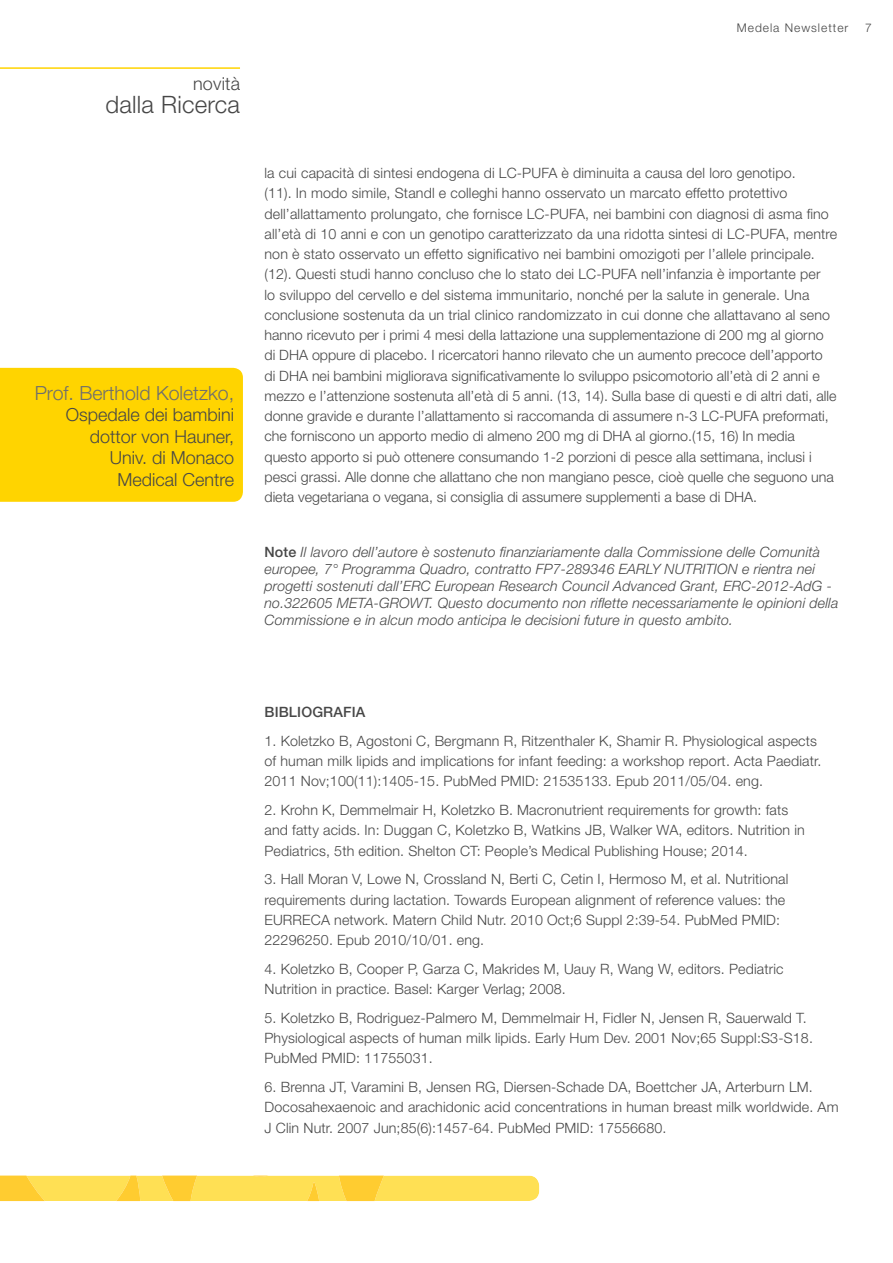
<style>
.page{position:relative;width:893px;height:1263px;background:#fff}
.page>*{position:absolute;margin:0;border:0;box-sizing:border-box;transform-origin:0 0}
.t1{font:300 24px "Helvetica Neue LT Std";letter-spacing:.01em;color:#474747}
.t2{font:300 19.5px "Helvetica Neue LT Std";color:#6e6e6e}
.t3{font:300 18px/21.6px "Helvetica Neue LT Std";color:#474747;text-align:right}
.t4{font:300 14.25px/20.2px "Helvetica Neue LT Std";letter-spacing:.01em;color:#474747}
.t5{font:italic 300 14.25px/17.1px "Helvetica Neue LT Std";letter-spacing:.01em;color:#474747}
.t6{font:500 14.25px "Helvetica Neue LT Std";letter-spacing:.01em;color:#474747}
.t7{font:300 12px "Helvetica Neue LT Std";letter-spacing:.08em;color:#474747}
.s1{font-weight:500;font-style:normal}
</style>
<div class="page">
<hr style="left:0;top:67px;width:240px;height:2px;background:#ffd400">
<svg style="left:0;top:1175px;width:539px;height:26px;background:#ffdc52"></svg>
<div style="left:0;top:368px;width:243px;height:134px;background:#ffd400"></div>
<p class="t3" style="left:193px;top:73px;width:48px">novità</p>
<h1 class="t1" style="left:106px;top:90px;width:136px">dalla Ricerca</h1>
<h2 class="t2" style="left:35px;top:381px;width:201px">Prof. Berthold Koletzko,</h2>
<p class="t3" style="left:66px;top:404px;width:170px">Ospedale dei bambini dottor von Hauner,<br>Univ. di Monaco<br>Medical Centre</p>
<p class="t7" style="left:737px;top:21px;width:113px">Medela Newsletter</p>
<p class="t7" style="left:865px;top:21px;width:8px">7</p>
<p class="t4" style="left:264px;top:163px;width:574px">la cui capacità di sintesi endogena di LC-PUFA è diminuita a causa del loro genotipo.<br>(11). In modo simile, Standl e colleghi hanno osservato un marcato effetto protettivo dell’allattamento prolungato, che fornisce LC-PUFA, nei bambini con diagnosi di asma fino all’età di 10 anni e con un genotipo caratterizzato da una ridotta sintesi di LC-PUFA, mentre non è stato osservato un effetto significativo nei bambini omozigoti per l’allele principale. (12). Questi studi hanno concluso che lo stato dei LC-PUFA nell’infanzia è importante per<br>lo sviluppo del cervello e del sistema immunitario, nonché per la salute in generale. Una conclusione sostenuta da un trial clinico randomizzato in cui donne che allattavano al seno hanno ricevuto per i primi 4 mesi della lattazione una supplementazione di 200 mg al giorno di DHA oppure di placebo. I ricercatori hanno rilevato che un aumento precoce dell’apporto di DHA nei bambini migliorava significativamente lo sviluppo psicomotorio all’età di 2 anni e mezzo e l’attenzione sostenuta all’età di 5 anni. (13, 14). Sulla base di questi e di altri dati, alle donne gravide e durante l’allattamento si raccomanda di assumere n-3 LC-PUFA preformati, che forniscono un apporto medio di almeno 200 mg di DHA al giorno.(15, 16) In media questo apporto si può ottenere consumando 1-2 porzioni di pesce alla settimana, inclusi i pesci grassi. Alle donne che allattano che non mangiano pesce, cioè quelle che seguono una dieta vegetariana o vegana, si consiglia di assumere supplementi a base di DHA.</p>
<p class="t5" style="left:264px;top:543px;width:575px"><span class="s1">NOTE</span> Il lavoro dell’autore è sostenuto finanziariamente dalla Commissione delle Comunità europee, 7° Programma Quadro, contratto FP7-289346 EARLY NUTRITION e rientra nei progetti sostenuti dall’ERC European Research Council Advanced Grant, ERC-2012-AdG - no.322605 META-GROWT. Questo documento non riflette necessariamente le opinioni della Commissione e in alcun modo anticipa le decisioni future in questo ambito.</p>
<p class="t6" style="left:264px;top:703px;width:102px">BIBLIOGRAFIA</p>
<p class="t4" style="left:264px;top:730px;width:558px">1. Koletzko B, Agostoni C, Bergmann R, Ritzenthaler K, Shamir R. Physiological aspects of human milk lipids and implications for infant feeding: a workshop report. Acta Paediatr.<br>2011 Nov;100(11):1405-15. PubMed PMID: 21535133. Epub 2011/05/04. eng.</p>
<p class="t4" style="left:264px;top:799px;width:542px">2. Krohn K, Demmelmair H, Koletzko B. Macronutrient requirements for growth: fats and fatty acids. In: Duggan C, Koletzko B, Watkins JB, Walker WA, editors. Nutrition in<br>Pediatrics, 5th edition. Shelton CT: People’s Medical Publishing House; 2014.</p>
<p class="t4" style="left:264px;top:869px;width:525px">3. Hall Moran V, Lowe N, Crossland N, Berti C, Cetin I, Hermoso M, et al. Nutritional requirements during lactation. Towards European alignment of reference values: the EURRECA network. Matern Child Nutr. 2010 Oct;6 Suppl 2:39-54. PubMed PMID:<br>22296250. Epub 2010/10/01. eng.</p>
<p class="t4" style="left:264px;top:958px;width:521px">4. Koletzko B, Cooper P, Garza C, Makrides M, Uauy R, Wang W, editors. Pediatric<br>Nutrition in practice. Basel: Karger Verlag; 2008.</p>
<p class="t4" style="left:264px;top:1007px;width:550px">5. Koletzko B, Rodriguez-Palmero M, Demmelmair H, Fidler N, Jensen R, Sauerwald T.<br>Physiological aspects of human milk lipids. Early Hum Dev. 2001 Nov;65 Suppl:S3-S18.<br>PubMed PMID: 11755031.</p>
<p class="t4" style="left:264px;top:1076px;width:576px">6. Brenna JT, Varamini B, Jensen RG, Diersen-Schade DA, Boettcher JA, Arterburn LM.<br>Docosahexaenoic and arachidonic acid concentrations in human breast milk worldwide. Am<br>J Clin Nutr. 2007 Jun;85(6):1457-64. PubMed PMID: 17556680.</p>
</div>
